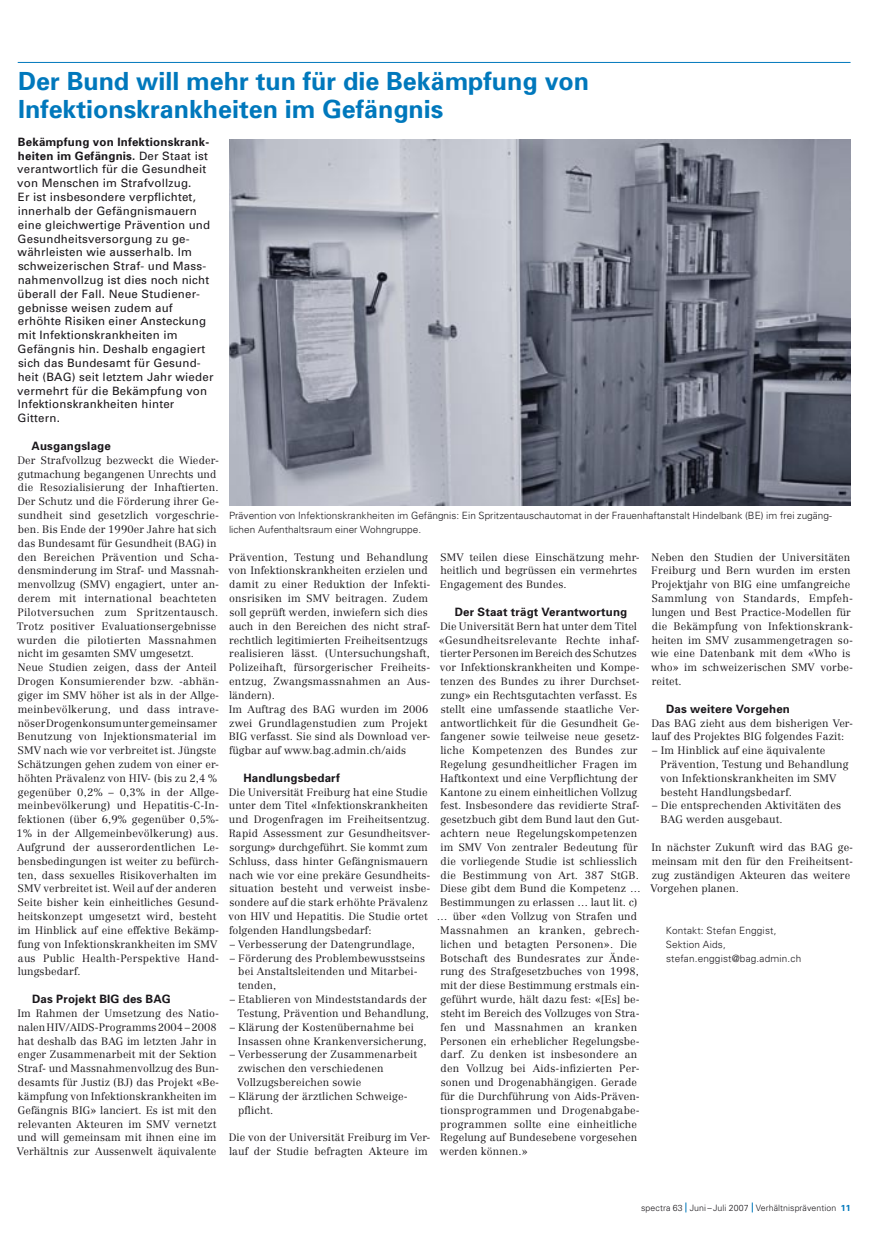
<style>
.page{position:relative;width:886px;height:1241px;background:#fff}
.page>*{position:absolute;margin:0;border:0;box-sizing:border-box;transform-origin:0 0}
.t1{font:700 25px/27.6px "Univers";color:#0078bc}
.t2{font:11.5px/13.9px "Univers";letter-spacing:.015em;color:#1a171b}
.t3{font:700 11.5px "Univers";letter-spacing:.015em;color:#1a171b}
.t4{font:300 10.62px/13.9px "Centennial";letter-spacing:.015em;color:#1a171b}
.t5{font:300 10px/13.9px "Univers";letter-spacing:.005em;color:#1a171b}
.t6{font:300 8.75px "Univers";letter-spacing:.01em;color:#1a171b}
.s1{font-weight:700}
.s2{font-weight:700;color:#0078bc}
</style>
<div class="page">
<hr style="left:18px;top:62px;width:832px;height:1px;background:#0078bc">
<img style="left:229px;top:140px;width:621px;height:365px">
<h1 class="t1" style="left:18px;top:67px;width:572px">Der Bund will mehr tun für die Bekämpfung von<br>Infektionskrankheiten im Gefängnis</h1>
<p class="t2" style="left:17px;top:134px;width:198px"><span class="s1">Bekämpfung von Infektionskrank&shy;heiten im Gefängnis.</span> Der Staat ist verantwortlich für die Gesundheit von Menschen im Strafvollzug.<br>Er ist insbesondere verpflichtet, innerhalb der Gefängnismauern eine gleichwertige Prävention und<br>Gesundheitsversorgung zu ge&shy;währleisten wie ausserhalb. Im schweizerischen Straf- und Mass&shy;nahmenvollzug ist dies noch nicht überall der Fall. Neue Studiener&shy;gebnisse weisen zudem auf erhöhte Risiken einer Ansteckung mit Infektionskrankheiten im<br>Gefängnis hin. Deshalb engagiert sich das Bundesamt für Gesund&shy;heit (BAG) seit letztem Jahr wieder vermehrt für die Bekämpfung von<br>Infektionskrankheiten hinter<br>Gittern.</p>
<p class="t3" style="left:32px;top:438px;width:81px">Ausgangslage</p>
<p class="t4" style="left:17px;top:453px;width:204px">Der Strafvollzug bezweckt die Wieder&shy;gutmachung begangenen Unrechts und die Resozialisierung der Inhaftierten.<br>Der Schutz und die Förderung ihrer Ge&shy;sundheit sind gesetzlich vorgeschrie&shy;ben. Bis Ende der 1990er Jahre hat sich das Bundesamt für Gesundheit (BAG) in den Bereichen Prävention und Scha&shy;densminderung im Straf- und Massnah&shy;menvollzug (SMV) engagiert, unter an&shy;derem mit international beachteten Pilotversuchen zum Spritzentausch.<br>Trotz positiver Evaluationsergebnisse wurden die pilotierten Massnahmen nicht im gesamten SMV umgesetzt.<br>Neue Studien zeigen, dass der Anteil Drogen Konsumierender bzw. -abhän&shy;giger im SMV höher ist als in der Allge&shy;meinbevölkerung, und dass intrave&shy;nöser Drogenkonsum unter gemeinsamer Benutzung von Injektionsmaterial im SMV nach wie vor verbreitet ist. Jüngste Schätzungen gehen zudem von einer er&shy;höhten Prävalenz von HIV- (bis zu 2,4 % gegenüber 0,2% – 0,3% in der Allge&shy;meinbevölkerung) und Hepatitis-C-In&shy;fektionen (über 6,9% gegenüber 0,5%- 1% in der Allgemeinbevölkerung) aus.<br>Aufgrund der ausserordentlichen Le&shy;bensbedingungen ist weiter zu befürch&shy;ten, dass sexuelles Risikoverhalten im SMV verbreitet ist. Weil auf der anderen Seite bisher kein einheitliches Gesund&shy;heitskonzept umgesetzt wird, besteht im Hinblick auf eine effektive Bekämp&shy;fung von Infektionskrankheiten im SMV aus Public Health-Perspektive Hand&shy;lungsbedarf.</p>
<p class="t3" style="left:32px;top:991px;width:140px">Das Projekt BIG des BAG</p>
<p class="t4" style="left:17px;top:1005px;width:204px">Im Rahmen der Umsetzung des Natio&shy;nalen HIV/AIDS-Programms 2004 –2008 hat deshalb das BAG im letzten Jahr in enger Zusammenarbeit mit der Sektion Straf- und Massnahmenvollzug des Bun&shy;desamts für Justiz (BJ) das Projekt «Be&shy;kämpfung von Infektionskrankheiten im Gefängnis BIG» lanciert. Es ist mit den relevanten Akteuren im SMV vernetzt und will gemeinsam mit ihnen eine im Verhältnis zur Aussenwelt äquivalente</p>
<p class="t5" style="left:229px;top:508px;width:604px">Prävention von Infektionskrankheiten im Gefängnis: Ein Spritzentauschautomat in der Frauenhaftanstalt Hindelbank (BE) im frei zugäng&shy;lichen Aufenthaltsraum einer Wohngruppe.</p>
<p class="t4" style="left:229px;top:549px;width:203px">Prävention, Testung und Behandlung von Infektionskrankheiten erzielen und damit zu einer Reduktion der Infekti&shy;onsrisiken im SMV beitragen. Zudem soll geprüft werden, inwiefern sich dies auch in den Bereichen des nicht straf&shy;rechtlich legitimierten Freiheitsentzugs realisieren lässt. (Untersuchungshaft, Polizeihaft, fürsorgerischer Freiheits&shy;entzug, Zwangsmassnahmen an Aus&shy;ländern).<br>Im Auftrag des BAG wurden im 2006 zwei Grundlagenstudien zum Projekt BIG verfasst. Sie sind als Download ver&shy;fügbar auf www.bag.admin.ch/aids</p>
<p class="t3" style="left:243px;top:770px;width:98px">Handlungsbedarf</p>
<p class="t4" style="left:229px;top:784px;width:203px">Die Universität Freiburg hat eine Studie unter dem Titel «Infektionskrankheiten und Drogenfragen im Freiheitsentzug.<br>Rapid Assessment zur Gesundheitsver&shy;sorgung» durchgeführt. Sie kommt zum Schluss, dass hinter Gefängnismauern nach wie vor eine prekäre Gesundheits&shy;situation besteht und verweist insbe&shy;sondere auf die stark erhöhte Prävalenz von HIV und Hepatitis. Die Studie ortet folgenden Handlungsbedarf:</p>
<p class="t4" style="left:230px;top:936px;width:187px">– Verbesserung der Datengrundlage,</p>
<p class="t4" style="left:238px;top:950px;width:189px;text-indent:-8px">– Förderung des Problembewusstseins bei Anstaltsleitenden und Mitarbei&shy;tenden,</p>
<p class="t4" style="left:230px;top:992px;width:201px;text-align:right">– Etablieren von Mindeststandards der<br>Testung, Prävention und Behandlung,</p>
<p class="t4" style="left:238px;top:1019px;width:190px;text-indent:-8px">– Klärung der Kostenübernahme bei<br>Insassen ohne Krankenversicherung,</p>
<p class="t4" style="left:237px;top:1047px;width:181px;text-indent:-7px">– Verbesserung der Zusammenarbeit zwischen den verschiedenen<br>Vollzugsbereichen sowie</p>
<p class="t4" style="left:238px;top:1088px;width:171px;text-indent:-8px">– Klärung der ärztlichen Schweige&shy;pflicht.</p>
<p class="t4" style="left:229px;top:1130px;width:203px">Die von der Universität Freiburg im Ver&shy;lauf der Studie befragten Akteure im</p>
<p class="t4" style="left:440px;top:549px;width:201px">SMV teilen diese Einschätzung mehr&shy;heitlich und begrüssen ein vermehrtes<br>Engagement des Bundes.</p>
<p class="t3" style="left:455px;top:604px;width:174px">Der Staat trägt Verantwortung</p>
<p class="t4" style="left:440px;top:619px;width:198px">Die Universität Bern hat unter dem Titel</p>
<p class="t4" style="left:439px;top:632px;width:202px">«Gesundheitsrelevante Rechte inhaf-</p>
<p class="t4" style="left:440px;top:646px;width:198px">tierter Personen im Bereich des Schutzes</p>
<p class="t4" style="left:440px;top:660px;width:201px">vor Infektionskrankheiten und Kompe-</p>
<p class="t4" style="left:440px;top:674px;width:201px">tenzen des Bundes zu ihrer Durchset-</p>
<p class="t4" style="left:440px;top:688px;width:198px">zung» ein Rechtsgutachten verfasst. Es</p>
<p class="t4" style="left:441px;top:701px;width:201px">stellt eine umfassende staatliche Ver-</p>
<p class="t4" style="left:440px;top:715px;width:201px">antwortlichkeit für die Gesundheit Ge-</p>
<p class="t4" style="left:440px;top:729px;width:201px">fangener sowie teilweise neue gesetz-</p>
<p class="t4" style="left:440px;top:743px;width:199px">liche Kompetenzen des Bundes zur</p>
<p class="t4" style="left:440px;top:757px;width:199px">Regelung gesundheitlicher Fragen im</p>
<p class="t4" style="left:440px;top:771px;width:199px">Haftkontext und eine Verpflichtung der</p>
<p class="t4" style="left:440px;top:784px;width:199px">Kantone zu einem einheitlichen Vollzug</p>
<p class="t4" style="left:440px;top:798px;width:201px">fest. Insbesondere das revidierte Straf-</p>
<p class="t4" style="left:440px;top:812px;width:201px">gesetzbuch gibt dem Bund laut den Gut-</p>
<p class="t4" style="left:440px;top:826px;width:198px">achtern neue Regelungskompetenzen</p>
<p class="t4" style="left:440px;top:840px;width:199px">im SMV Von zentraler Bedeutung für</p>
<p class="t4" style="left:440px;top:853px;width:198px">die vorliegende Studie ist schliesslich</p>
<p class="t4" style="left:440px;top:867px;width:200px">die Bestimmung von Art. 387 StGB.</p>
<p class="t4" style="left:440px;top:881px;width:202px">Diese gibt dem Bund die Kompetenz …</p>
<p class="t4" style="left:440px;top:895px;width:199px">Bestimmungen zu erlassen … laut lit. c)</p>
<p class="t4" style="left:437px;top:909px;width:202px">… über «den Vollzug von Strafen und</p>
<p class="t4" style="left:440px;top:923px;width:201px">Massnahmen an kranken, gebrech-</p>
<p class="t4" style="left:440px;top:936px;width:198px">lichen und betagten Personen». Die</p>
<p class="t4" style="left:440px;top:950px;width:201px">Botschaft des Bundesrates zur Ände-</p>
<p class="t4" style="left:440px;top:964px;width:200px">rung des Strafgesetzbuches von 1998,</p>
<p class="t4" style="left:440px;top:978px;width:201px">mit der diese Bestimmung erstmals ein-</p>
<p class="t4" style="left:440px;top:992px;width:201px">geführt wurde, hält dazu fest: «[Es] be-</p>
<p class="t4" style="left:441px;top:1005px;width:201px">steht im Bereich des Vollzuges von Stra-</p>
<p class="t4" style="left:440px;top:1019px;width:198px">fen und Massnahmen an kranken</p>
<p class="t4" style="left:440px;top:1033px;width:201px">Personen ein erheblicher Regelungsbe-</p>
<p class="t4" style="left:440px;top:1047px;width:198px">darf. Zu denken ist insbesondere an</p>
<p class="t4" style="left:440px;top:1061px;width:201px">den Vollzug bei Aids-infizierten Per-</p>
<p class="t4" style="left:441px;top:1075px;width:198px">sonen und Drogenabhängigen. Gerade</p>
<p class="t4" style="left:440px;top:1088px;width:201px">für die Durchführung von Aids-Präven-</p>
<p class="t4" style="left:440px;top:1102px;width:201px">tionsprogrammen und Drogenabgabe-</p>
<p class="t4" style="left:440px;top:1116px;width:198px">programmen sollte eine einheitliche</p>
<p class="t4" style="left:440px;top:1130px;width:199px">Regelung auf Bundesebene vorgesehen</p>
<p class="t4" style="left:440px;top:1144px;width:89px">werden können.»</p>
<p class="t4" style="left:651px;top:549px;width:203px">Neben den Studien der Universitäten Freiburg und Bern wurden im ersten Projektjahr von BIG eine umfangreiche Sammlung von Standards, Empfeh&shy;lungen und Best Practice-Modellen für die Bekämpfung von Infektionskrank&shy;heiten im SMV zusammengetragen so&shy;wie eine Datenbank mit dem «Who is who» im schweizerischen SMV vorbe&shy;reitet.</p>
<p class="t3" style="left:666px;top:701px;width:125px">Das weitere Vorgehen</p>
<p class="t4" style="left:651px;top:715px;width:203px">Das BAG zieht aus dem bisherigen Ver&shy;lauf des Projektes BIG folgendes Fazit:</p>
<p class="t4" style="left:660px;top:743px;width:190px;text-indent:-8px">– Im Hinblick auf eine äquivalente Prävention, Testung und Behandlung von Infektionskrankheiten im SMV besteht Handlungsbedarf.</p>
<p class="t4" style="left:660px;top:798px;width:182px;text-indent:-8px">– Die entsprechenden Aktivitäten des<br>BAG werden ausgebaut.</p>
<p class="t4" style="left:651px;top:840px;width:204px">In nächster Zukunft wird das BAG ge&shy;meinsam mit den für den Freiheitsent&shy;zug zuständigen Akteuren das weitere<br>Vorgehen planen.</p>
<p class="t5" style="left:666px;top:923px;width:137px">Kontakt: Stefan Enggist,<br>Sektion Aids, stefan.enggist@bag.admin.ch</p>
<p class="t6" style="left:641px;top:1201px;width:211px">spectra 63 Juni – Juli 2007 Verhältnisprävention <span class="s2">11</span></p>
</div>
